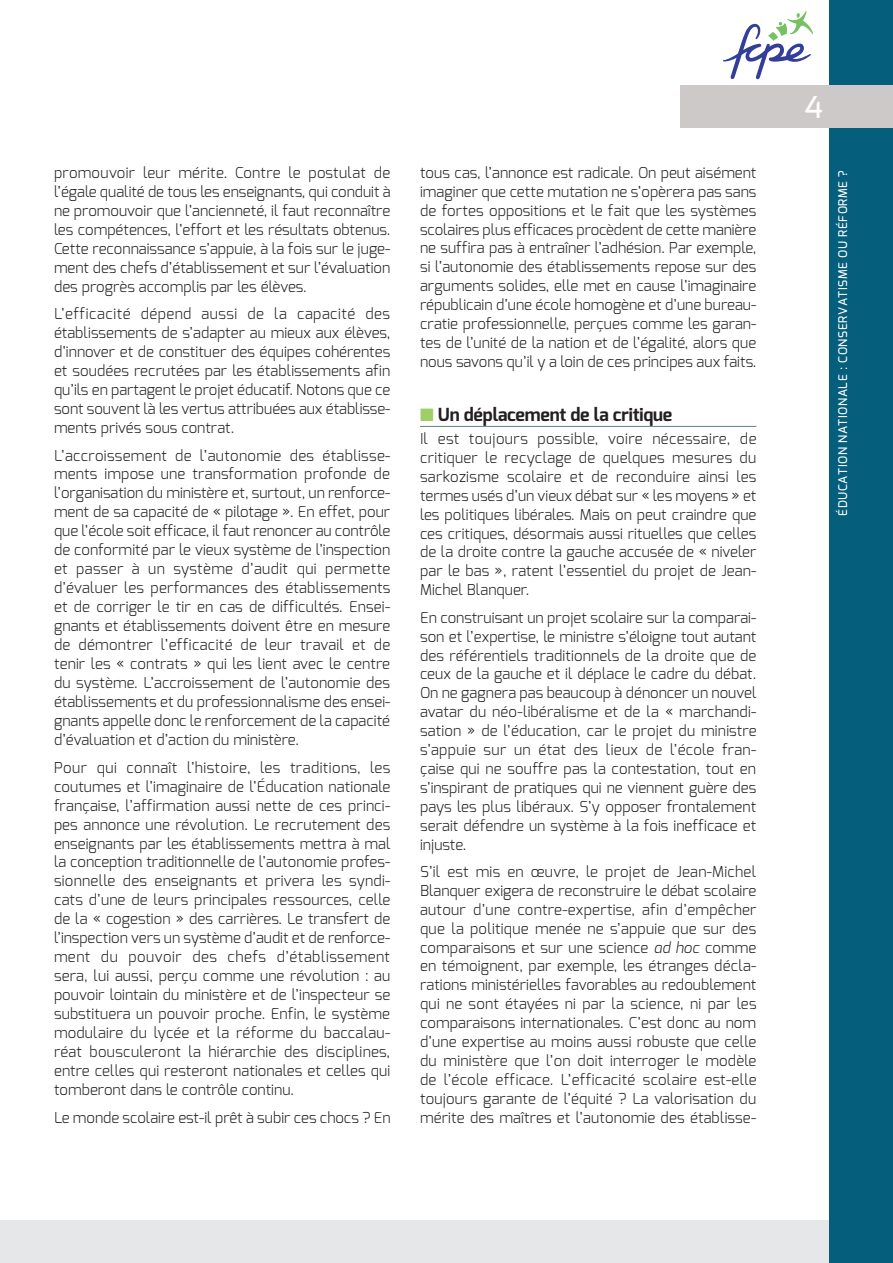
<style>
.page{position:relative;width:893px;height:1263px;background:#fff}
.page>*{position:absolute;margin:0;border:0;box-sizing:border-box;transform-origin:0 0}
.t1{font:500 30px "Exo";color:#fff}
.inter{font:700 18px "Exo";letter-spacing:-.01em;color:#231f20}
.Texte{font:300 15px/18.9px "Exo";letter-spacing:.005em;color:#231f20;text-align:justify}
.t2{font:500 12px "Exo";letter-spacing:.05em;color:#fff}
.s1{color:#9fce66}
.s2{font-style:italic}
</style>
<div class="page">
<svg style="left:723px;top:11px;width:90px;height:69px"></svg>
<hr style="left:420px;top:426px;width:336px;height:1px;background:#758a93">
<div style="left:0;top:1220px;width:893px;height:43px;background:#e6e7e9"></div>
<div style="left:829px;top:0;width:64px;height:1263px;background:#045e7c"></div>
<div style="left:680px;top:85px;width:213px;height:43px;background:#cdc9c8"></div>
<p class="Texte" style="left:54px;top:163px;width:338px">promouvoir leur mérite. Contre le postulat de l’égale qualité de tous les enseignants, qui conduit à ne promouvoir que l’ancienneté, il faut reconnaître les compétences, l’effort et les résultats obtenus.<br>Cette reconnaissance s’appuie, à la fois sur le juge&shy;ment des chefs d’établissement et sur l’évaluation des progrès accomplis par les élèves.</p>
<p class="Texte" style="left:54px;top:304px;width:338px">L’efficacité dépend aussi de la capacité des établissements de s’adapter au mieux aux élèves, d’innover et de constituer des équipes cohérentes et soudées recrutées par les établissements afin qu’ils en partagent le projet éducatif. Notons que ce sont souvent là les vertus attribuées aux établisse&shy;ments privés sous contrat.</p>
<p class="Texte" style="left:54px;top:446px;width:338px">L’accroissement de l’autonomie des établisse&shy;ments impose une transformation profonde de l’organisation du ministère et, surtout, un renforce&shy;ment de sa capacité de « pilotage ». En effet, pour que l’école soit efficace, il faut renoncer au contrôle de conformité par le vieux système de l’inspection et passer à un système d’audit qui permette d’évaluer les performances des établissements et de corriger le tir en cas de difficultés. Ensei&shy;gnants et établissements doivent être en mesure de démontrer l’efficacité de leur travail et de tenir les « contrats » qui les lient avec le centre du système. L’accroissement de l’autonomie des établissements et du professionnalisme des ensei&shy;gnants appelle donc le renforcement de la capacité d’évaluation et d’action du ministère.</p>
<p class="Texte" style="left:54px;top:758px;width:338px">Pour qui connaît l’histoire, les traditions, les coutumes et l’imaginaire de l’Éducation nationale française, l’affirmation aussi nette de ces princi&shy;pes annonce une révolution. Le recrutement des enseignants par les établissements mettra à mal la conception traditionnelle de l’autonomie profes&shy;sionnelle des enseignants et privera les syndi&shy;cats d’une de leurs principales ressources, celle de la « cogestion » des carrières. Le transfert de l’inspection vers un système d’audit et de renforce&shy;ment du pouvoir des chefs d’établissement sera, lui aussi, perçu comme une révolution : au pouvoir lointain du ministère et de l’inspecteur se substituera un pouvoir proche. Enfin, le système modulaire du lycée et la réforme du baccalau&shy;réat bousculeront la hiérarchie des disciplines, entre celles qui resteront nationales et celles qui tomberont dans le contrôle continu.</p>
<p class="Texte" style="left:54px;top:1108px;width:338px">Le monde scolaire est-il prêt à subir ces chocs ? En</p>
<p class="Texte" style="left:420px;top:163px;width:338px">tous cas, l’annonce est radicale. On peut aisément imaginer que cette mutation ne s’opèrera pas sans de fortes oppositions et le fait que les systèmes scolaires plus efficaces procèdent de cette manière ne suffira pas à entraîner l’adhésion. Par exemple, si l’autonomie des établissements repose sur des arguments solides, elle met en cause l’imaginaire républicain d’une école homogène et d’une bureau&shy;cratie professionnelle, perçues comme les garan&shy;tes de l’unité de la nation et de l’égalité, alors que nous savons qu’il y a loin de ces principes aux faits.</p>
<p class="inter" style="left:420px;top:403px;width:254px"><span class="s1">■</span> Un déplacement de la critique</p>
<p class="Texte" style="left:420px;top:429px;width:338px">Il est toujours possible, voire nécessaire, de critiquer le recyclage de quelques mesures du sarkozisme scolaire et de reconduire ainsi les termes usés d’un vieux débat sur « les moyens » et les politiques libérales. Mais on peut craindre que ces critiques, désormais aussi rituelles que celles de la droite contre la gauche accusée de « niveler par le bas », ratent l’essentiel du projet de Jean-Michel Blanquer.</p>
<p class="Texte" style="left:420px;top:608px;width:338px">En construisant un projet scolaire sur la comparai&shy;son et l’expertise, le ministre s’éloigne tout autant des référentiels traditionnels de la droite que de ceux de la gauche et il déplace le cadre du débat.<br>On ne gagnera pas beaucoup à dénoncer un nouvel avatar du néo-libéralisme et de la « marchandi&shy;sation » de l’éducation, car le projet du ministre s’appuie sur un état des lieux de l’école fran&shy;çaise qui ne souffre pas la contestation, tout en s’inspirant de pratiques qui ne viennent guère des pays les plus libéraux. S’y opposer frontalement serait défendre un système à la fois inefficace et injuste.</p>
<p class="Texte" style="left:420px;top:862px;width:338px">S’il est mis en œuvre, le projet de Jean-Michel Blanquer exigera de reconstruire le débat scolaire autour d’une contre-expertise, afin d’empêcher que la politique menée ne s’appuie que sur des comparaisons et sur une science <span class="s2">ad hoc</span> comme en témoignent, par exemple, les étranges décla&shy;rations ministérielles favorables au redoublement qui ne sont étayées ni par la science, ni par les comparaisons internationales. C’est donc au nom d’une expertise au moins aussi robuste que celle du ministère que l’on doit interroger le modèle de l’école efficace. L’efficacité scolaire est-elle toujours garante de l’équité ? La valorisation du mérite des maîtres et l’autonomie des établisse-</p>
<p class="t1" style="left:805px;top:88px;width:20px">4</p>
<p class="t2" style="left:835px;top:516px;width:347px;rotate:-90deg">ÉDUCATION NATIONALE : CONSERVATISME OU RÉFORME ?</p>
</div>
